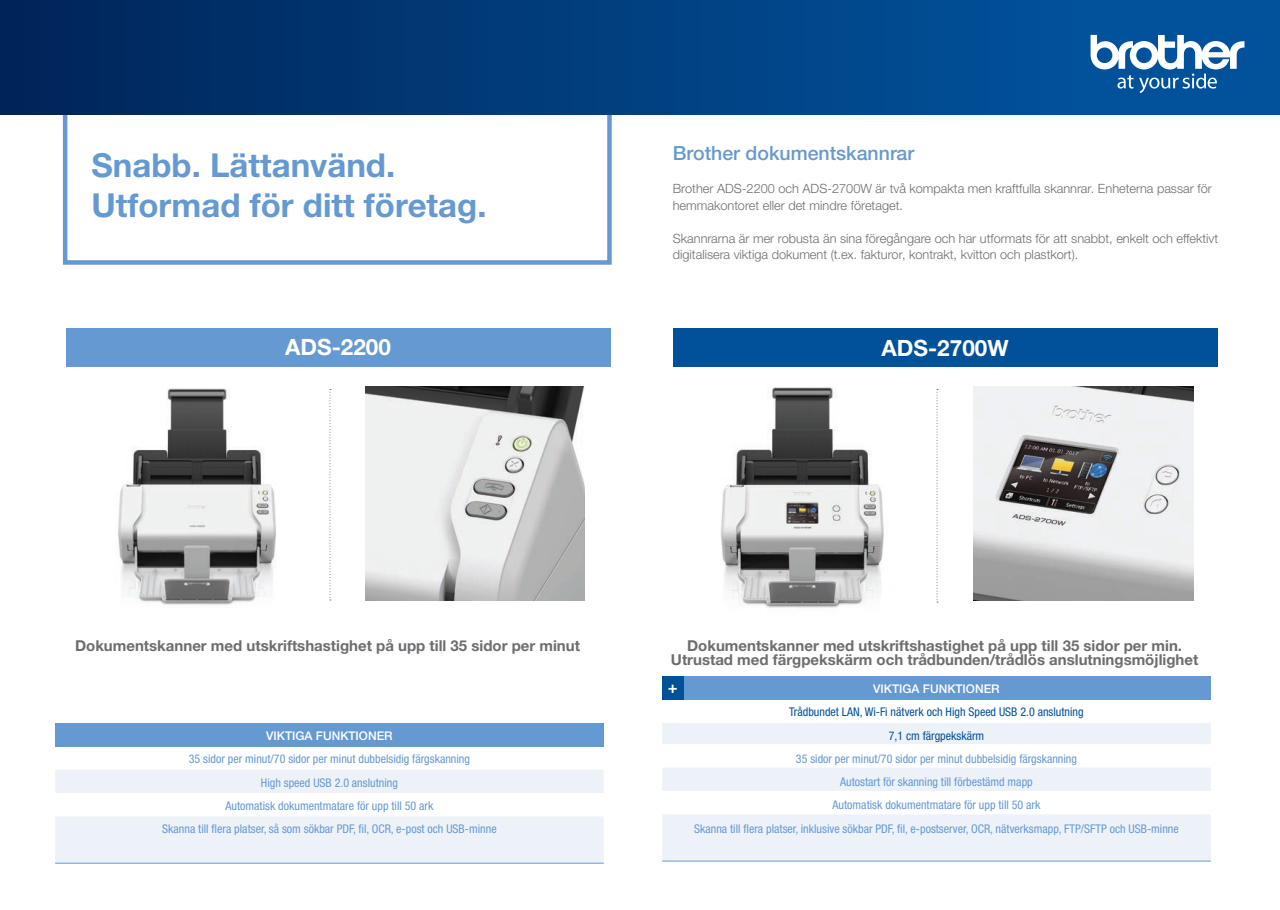
<style>
.page{position:relative;width:1280px;height:910px;background:#fff}
.page>*{position:absolute;margin:0;border:0;box-sizing:border-box;transform-origin:0 0}
.Print__copy__scan{font:700 33px "Helvetica Neue LTW1 G";color:#6599d1}
.Printer_title{font:700 22.5px "Helvetica Neue LTW1 G";color:#fff}
.Print__copy__scan-2{font:500 19.5px "Helvetica Neue LTW1 G";color:#6599d1}
.t1{font:700 16.5px "Helvetica Neue LTW1 G";color:#fff}
.Main_intro_copy{font:700 15px/14.2px "Helvetica Neue LTW1 G";color:#6c6d70;text-align:center}
.Main_intro_copy-2{font:300 12.75px/16.5px "Helvetica Neue LTW1 G";color:#6c6d70}
.Main_intro_copy-3{font:condensed 12px "Helvetica Neue LT Pro";color:#6599d1}
.Main_intro_copy-4{font:condensed 12px "Helvetica Neue LT Pro";color:#01519b}
.t2{font:500 12px "Helvetica Neue LTW1 G";color:#fff}
</style>
<div class="page">
<div style="left:63px;top:86px;width:549px;height:179px;border:4px solid #6599d1"></div>
<div style="left:0;top:0;width:1091px;height:115px;background:linear-gradient(to right,#002559,#01539c)"></div>
<div style="left:1091px;top:0;width:189px;height:115px;background:#01519b"></div>
<svg style="left:1090px;top:35px;width:154px;height:58px"></svg>
<div style="left:66px;top:328px;width:544px;height:39px;background:#6599d1"></div>
<div style="left:55px;top:723px;width:549px;height:24px;background:#6599d1"></div>
<svg style="left:55px;top:770px;width:549px;height:93px;fill:#edf2f9"></svg>
<hr style="left:55px;top:863px;width:549px;height:1px;background:#6599d1">
<img style="left:118px;top:388px;width:158px;height:217px">
<img style="left:366px;top:387px;width:219px;height:213px">
<svg style="left:330px;top:389px;width:1px;height:211px"></svg>
<div style="left:662px;top:676px;width:549px;height:24px;background:#6599d1"></div>
<svg style="left:662px;top:723px;width:549px;height:138px;fill:#edf2f9"></svg>
<hr style="left:662px;top:861px;width:549px;height:1px;background:#6599d1">
<svg style="left:936px;top:389px;width:2px;height:214px"></svg>
<img style="left:720px;top:387px;width:164px;height:221px">
<img style="left:974px;top:387px;width:219px;height:213px">
<div style="left:673px;top:328px;width:544px;height:39px;background:#01519a"></div>
<div style="left:662px;top:676px;width:21px;height:24px;background:#01519a"></div>
<p class="Print__copy__scan" style="left:91px;top:145px;width:305px">Snabb. Lättanvänd.</p>
<p class="Print__copy__scan" style="left:91px;top:185px;width:397px">Utformad för ditt företag.</p>
<p class="Printer_title" style="left:285px;top:333px;width:107px">ADS-2200</p>
<p class="Print__copy__scan-2" style="left:673px;top:141px;width:243px">Brother dokumentskannrar</p>
<p class="Main_intro_copy-2" style="left:673px;top:181px;width:540px">Brother ADS-2200 och ADS-2700W är två kompakta men kraftfulla skannrar. Enheterna passar för hemmakontoret eller det mindre företaget.</p>
<p class="Main_intro_copy-2" style="left:673px;top:230px;width:547px">Skannrarna är mer robusta än sina föregångare och har utformats för att snabbt, enkelt och effektivt digitalisera viktiga dokument (t.ex. fakturor, kontrakt, kvitton och plastkort).</p>
<p class="Printer_title" style="left:881px;top:334px;width:129px">ADS-2700W</p>
<p class="Main_intro_copy" style="left:75px;top:638px;width:506px">Dokumentskanner med utskriftshastighet på upp till 35 sidor per minut</p>
<p class="t2" style="left:266px;top:728px;width:128px">VIKTIGA FUNKTIONER</p>
<p class="Main_intro_copy-3" style="left:189px;top:751px;width:283px">35 sidor per minut/70 sidor per minut dubbelsidig färgskanning</p>
<p class="Main_intro_copy-3" style="left:261px;top:775px;width:139px">High speed USB 2.0 anslutning</p>
<p class="Main_intro_copy-3" style="left:226px;top:799px;width:209px">Automatisk dokumentmatare för upp till 50 ark</p>
<p class="Main_intro_copy-3" style="left:162px;top:822px;width:336px">Skanna till flera platser, så som sökbar PDF, fil, OCR, e-post och USB-minne</p>
<p class="Main_intro_copy" style="left:671px;top:638px;width:529px">Dokumentskanner med utskriftshastighet på upp till 35 sidor per min.<br>Utrustad med färgpekskärm och trådbunden/trådlös anslutningsmöjlighet</p>
<p class="t2" style="left:873px;top:681px;width:128px">VIKTIGA FUNKTIONER</p>
<p class="Main_intro_copy-4" style="left:789px;top:705px;width:296px">Trådbundet LAN, Wi-Fi nätverk och High Speed USB 2.0 anslutning</p>
<p class="Main_intro_copy-4" style="left:889px;top:729px;width:97px">7,1 cm färgpekskärm</p>
<p class="Main_intro_copy-3" style="left:796px;top:752px;width:283px">35 sidor per minut/70 sidor per minut dubbelsidig färgskanning</p>
<p class="Main_intro_copy-3" style="left:840px;top:775px;width:194px">Autostart för skanning till förbestämd mapp</p>
<p class="Main_intro_copy-3" style="left:832px;top:797px;width:209px">Automatisk dokumentmatare för upp till 50 ark</p>
<p class="Main_intro_copy-3" style="left:694px;top:821px;width:486px">Skanna till flera platser, inklusive sökbar PDF, fil, e-postserver, OCR, nätverksmapp, FTP/SFTP och USB-minne</p>
<p class="t1" style="left:668px;top:676px;width:11px">+</p>
</div>
